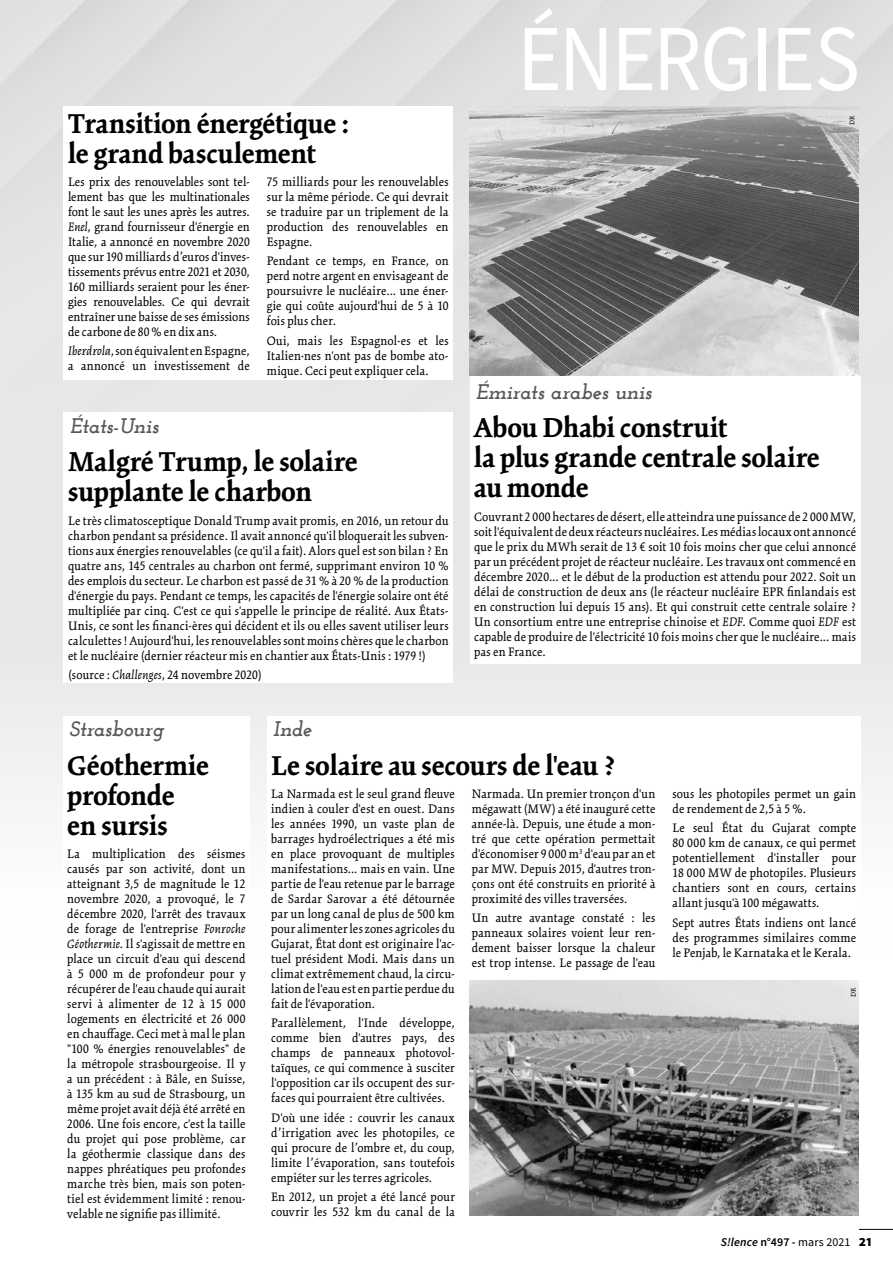
<style>
.page{position:relative;width:893px;height:1263px;background:#fff}
.page>*{position:absolute;margin:0;border:0;box-sizing:border-box;transform-origin:0 0}
.SurTitre_Rubrique_dr{font:94.5px "Source Sans Pro";letter-spacing:-.025em;color:#fff;scale:.9 1}
.Titre{font:700 30px/30px "Kinesis Pro 3";color:#000}
.Sous-partie{font:italic 700 21px "Josefin Slab";letter-spacing:-.01em;color:#575756}
.Texte{font:13.5px/15px "Kinesis Pro 3";letter-spacing:.02em;color:#000;text-align:justify}
.t1{font:12px "Source Sans Pro";letter-spacing:.01em;color:#000}
.D_R__noir{font:7.5px "Kinesis Pro 3";color:#000}
.s1{font-style:italic}
.s2{font-weight:600;font-style:italic}
.s3{font-weight:600}
.s4{font-weight:700;font-size:15px}
</style>
<div class="page">
<hr style="left:859px;top:1229px;width:34px;height:1px;background:#000">
<div style="left:0;top:0;width:893px;height:952px;background:#e7e7e7"></div>
<div style="left:1px;top:807px;width:266px;height:145px;background:#fbfbfb"></div>
<img style="left:250px;top:868px;width:17px;height:84px">
<div style="left:860px;top:791px;width:33px;height:46px;background:#f6f6f6"></div>
<div style="left:860px;top:837px;width:33px;height:102px;background:#fdfdfd"></div>
<img style="left:860px;top:939px;width:33px;height:13px">
<img style="left:842px;top:0;width:51px;height:472px">
<img style="left:756px;top:0;width:104px;height:319px">
<img style="left:314px;top:329px;width:312px;height:84px">
<img style="left:445px;top:0;width:103px;height:216px">
<img style="left:29px;top:0;width:104px;height:380px">
<hr style="left:0;top:453px;width:1px;height:805px;background:#f9f9f9">
<img style="left:0;top:453px;width:1px;height:272px">
<div style="left:64px;top:413px;width:389px;height:270px;background:#fff"></div>
<div style="left:267px;top:716px;width:593px;height:504px;background:#fff"></div>
<div style="left:470px;top:376px;width:390px;height:287px;background:#fff"></div>
<div style="left:63px;top:716px;width:187px;height:506px;background:#fff"></div>
<div style="left:64px;top:106px;width:389px;height:274px;background:#fff"></div>
<img style="left:470px;top:106px;width:389px;height:269px">
<img style="left:470px;top:981px;width:389px;height:234px">
<p class="Titre" style="left:68px;top:108px;width:283px">Transition énergétique : le grand basculement</p>
<p class="Texte" style="left:68px;top:174px;width:183px">Les prix des renouvelables sont tel&shy;lement bas que les multinationales font le saut les unes après les autres.<br><span class="s1">Enel</span>, grand fournisseur d'énergie en Italie, a annoncé en novembre 2020 que sur 190 milliards d’euros d'inves&shy;tissements prévus entre 2021 et 2030, 160 milliards seraient pour les éner&shy;gies renouvelables. Ce qui devrait entraîner une baisse de ses émissions de carbone de 80 % en dix ans.</p>
<p class="Texte" style="left:68px;top:344px;width:183px"><span class="s1">Iberdrola</span>, son équivalent en Espagne, a annoncé un investissement de</p>
<p class="Texte" style="left:267px;top:174px;width:183px">75 milliards pour les renouvelables sur la même période. Ce qui devrait se traduire par un triplement de la production des renouvelables en Espagne.</p>
<p class="Texte" style="left:267px;top:254px;width:183px">Pendant ce temps, en France, on perd notre argent en envisageant de poursuivre le nucléaire... une éner&shy;gie qui coûte aujourd'hui de 5 à 10 fois plus cher.</p>
<p class="Texte" style="left:267px;top:333px;width:183px">Oui, mais les Espagnol·es et les Italien·nes n'ont pas de bombe ato&shy;mique. Ceci peut expliquer cela.</p>
<p class="SurTitre_Rubrique_dr" style="left:517px;top:-4px;width:382px">ÉNERGIES</p>
<p class="D_R__noir" style="left:848px;top:125px;width:11px;rotate:-90deg">DR</p>
<p class="Sous-partie" style="left:476px;top:379px;width:177px">Émirats arabes unis</p>
<p class="Titre" style="left:474px;top:413px;width:347px">Abou Dhabi construit<br>la plus grande centrale solaire au monde</p>
<p class="Texte" style="left:474px;top:509px;width:384px">Couvrant 2 000 hectares de désert, elle atteindra une puissance de 2 000 MW, soit l'équivalent de deux réacteurs nucléaires. Les médias locaux ont annoncé que le prix du MWh serait de 13 € soit 10 fois moins cher que celui annoncé par un précédent projet de réacteur nucléaire. Les travaux ont commencé en décembre 2020... et le début de la production est attendu pour 2022. Soit un délai de construction de deux ans (le réacteur nucléaire EPR finlandais est en construction lui depuis 15 ans). Et qui construit cette centrale solaire ?<br>Un consortium entre une entreprise chinoise et <span class="s1">EDF</span>. Comme quoi <span class="s1">EDF</span> est capable de produire de l'électricité 10 fois moins cher que le nucléaire... mais pas en France.</p>
<p class="Sous-partie" style="left:70px;top:413px;width:90px">États-Unis</p>
<p class="Titre" style="left:68px;top:446px;width:291px">Malgré Trump, le solaire supplante le charbon</p>
<p class="Texte" style="left:68px;top:513px;width:382px">Le très climatosceptique Donald Trump avait promis, en 2016, un retour du charbon pendant sa présidence. Il avait annoncé qu'il bloquerait les subven&shy;tions aux énergies renouvelables (ce qu'il a fait). Alors quel est son bilan ? En quatre ans, 145 centrales au charbon ont fermé, supprimant environ 10 % des emplois du secteur. Le charbon est passé de 31 % à 20 % de la production d'énergie du pays. Pendant ce temps, les capacités de l'énergie solaire ont été multipliée par cinq. C'est ce qui s'appelle le principe de réalité. Aux États-Unis, ce sont les financi·ères qui décident et ils ou elles savent utiliser leurs calculettes ! Aujourd'hui, les renouvelables sont moins chères que le charbon et le nucléaire (dernier réacteur mis en chantier aux États-Unis : 1979 !)</p>
<p class="Texte" style="left:68px;top:667px;width:195px">(source : <span class="s1">Challenges</span>, 24 novembre 2020)</p>
<p class="Sous-partie" style="left:273px;top:716px;width:40px">Inde</p>
<p class="Titre" style="left:271px;top:750px;width:346px">Le solaire au secours de l'eau ?</p>
<p class="Texte" style="left:271px;top:786px;width:185px">La Narmada est le seul grand fleuve indien à couler d'est en ouest. Dans les années 1990, un vaste plan de barrages hydroélectriques a été mis en place provoquant de multiples manifestations... mais en vain. Une partie de l'eau retenue par le barrage de Sardar Sarovar a été détournée par un long canal de plus de 500 km pour alimenter les zones agricoles du Gujarat, État dont est originaire l'ac&shy;tuel président Modi. Mais dans un climat extrêmement chaud, la circu&shy;lation de l'eau est en partie perdue du fait de l'évaporation.</p>
<p class="Texte" style="left:271px;top:1015px;width:185px">Parallèlement, l'Inde développe, comme bien d'autres pays, des champs de panneaux photovol&shy;taïques, ce qui commence à susciter l'opposition car ils occupent des sur&shy;faces qui pourraient être cultivées.</p>
<p class="Texte" style="left:271px;top:1110px;width:185px">D'où une idée : couvrir les canaux d’irrigation avec les photopiles, ce qui procure de l’ombre et, du coup, limite l’évaporation, sans toutefois empiéter sur les terres agricoles.</p>
<p class="Texte" style="left:271px;top:1189px;width:185px">En 2012, un projet a été lancé pour couvrir les 532 km du canal de la</p>
<p class="Sous-partie" style="left:69px;top:716px;width:95px">Strasbourg</p>
<p class="Titre" style="left:67px;top:750px;width:143px">Géothermie profonde en sursis</p>
<p class="Texte" style="left:67px;top:846px;width:180px">La multiplication des séismes causés par son activité, dont un atteignant 3,5 de magnitude le 12 novembre 2020, a provoqué, le 7 décembre 2020, l'arrêt des travaux de forage de l'entreprise <span class="s1">Fonroche Géothermie</span>. Il s'agissait de mettre en place un circuit d'eau qui descend à 5 000 m de profondeur pour y récupérer de l'eau chaude qui aurait servi à alimenter de 12 à 15 000 logements en électricité et 26 000 en chauffage. Ceci met à mal le plan "100 % énergies renouvelables" de la métropole strasbourgeoise. Il y a un précédent : à Bâle, en Suisse, à 135 km au sud de Strasbourg, un même projet avait déjà été arrêté en 2006. Une fois encore, c'est la taille du projet qui pose problème, car la géothermie classique dans des nappes phréatiques peu profondes marche très bien, mais son poten&shy;tiel est évidemment limité : renou&shy;velable ne signifie pas illimité.</p>
<p class="Texte" style="left:472px;top:786px;width:185px">Narmada. Un premier tronçon d'un mégawatt (MW) a été inauguré cette année-là. Depuis, une étude a mon&shy;tré que cette opération permettait d'économiser 9 000 m<sup>3</sup> d'eau par an et par MW. Depuis 2015, d'autres tron&shy;çons ont été construits en priorité à proximité des villes traversées.</p>
<p class="Texte" style="left:472px;top:910px;width:185px">Un autre avantage constaté : les panneaux solaires voient leur ren&shy;dement baisser lorsque la chaleur est trop intense. Le passage de l'eau</p>
<p class="Texte" style="left:672px;top:786px;width:185px">sous les photopiles permet un gain de rendement de 2,5 à 5 %.</p>
<p class="Texte" style="left:672px;top:820px;width:185px">Le seul État du Gujarat compte 80 000 km de canaux, ce qui permet potentiellement d'installer pour 18 000 MW de photopiles. Plusieurs chantiers sont en cours, certains allant jusqu'à 100 mégawatts.</p>
<p class="Texte" style="left:672px;top:915px;width:185px">Sept autres États indiens ont lancé des programmes similaires comme le Penjab, le Karnataka et le Kerala.</p>
<p class="D_R__noir" style="left:849px;top:997px;width:11px;rotate:-90deg">DR</p>
<p class="t1" style="left:721px;top:1234px;width:153px"><span class="s2">S!lence</span> <span class="s3">n°497 -</span> mars 2021 <span class="s4">21</span></p>
</div>
